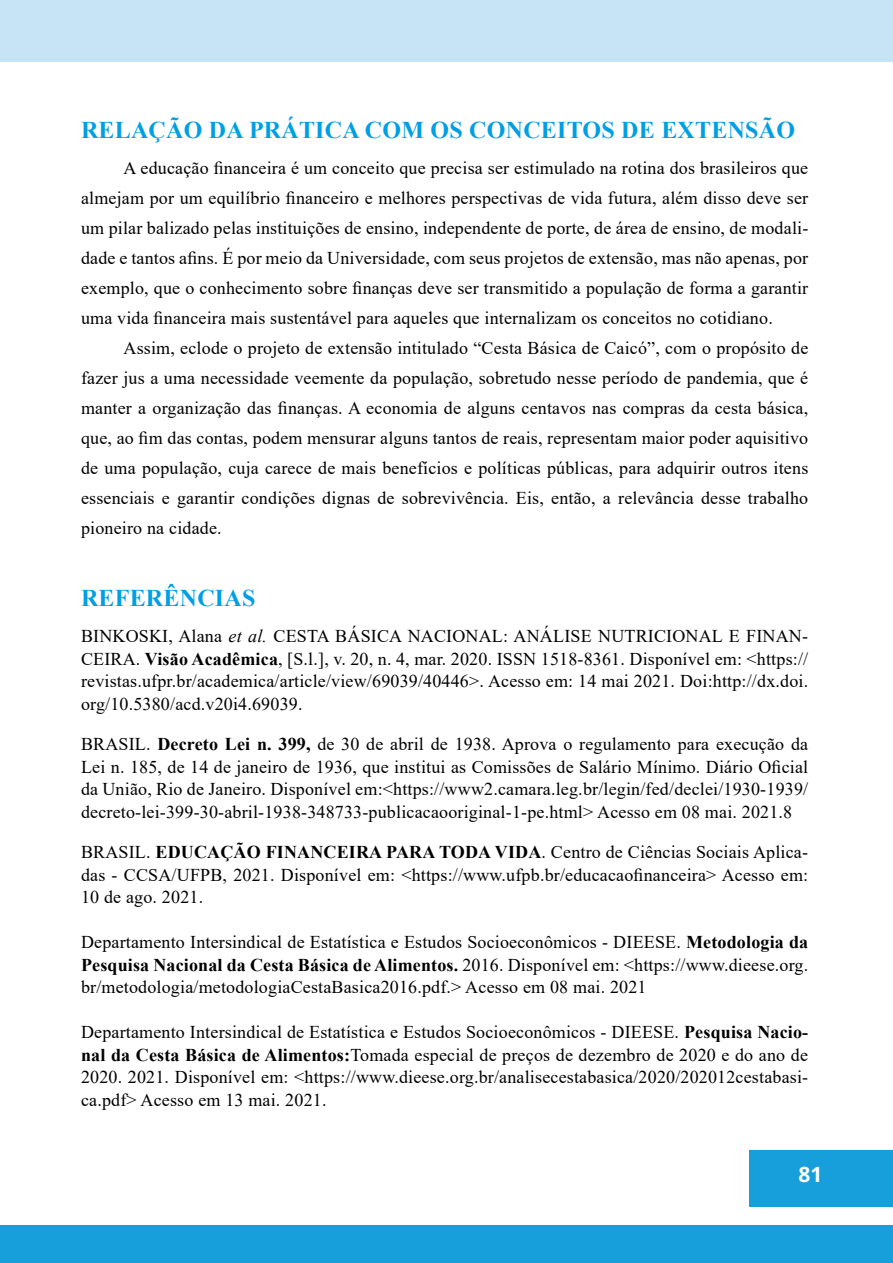
<style>
.page{position:relative;width:893px;height:1263px;background:#fff}
.page>*{position:absolute;margin:0;border:0;box-sizing:border-box;transform-origin:0 0}
.t1{font:700 24px "Times New Roman";letter-spacing:.01em;color:#009fe3}
.t2{font:700 21px "Open Sans";color:#fff}
.t3{font:18px/22.5px "Times New Roman";letter-spacing:.01em;color:#000;text-align:justify}
.s1{font-style:italic}
.s2{font-weight:700}
</style>
<div class="page">
<div style="left:0;top:0;width:893px;height:62px;background:#c7e4f6"></div>
<div style="left:749px;top:1150px;width:144px;height:57px;background:#169fdb"></div>
<div style="left:0;top:1225px;width:893px;height:38px;background:#169fdb"></div>
<h1 class="t1" style="left:81px;top:113px;width:716px">RELAÇÃO DA PRÁTICA COM OS CONCEITOS DE EXTENSÃO</h1>
<p class="t3" style="left:81px;top:152px;width:729px;line-height:30px;text-indent:43px">A educação financeira é um conceito que precisa ser estimulado na rotina dos brasileiros que almejam por um equilíbrio financeiro e melhores perspectivas de vida futura, além disso deve ser um pilar balizado pelas instituições de ensino, independente de porte, de área de ensino, de modali&shy;dade e tantos afins. É por meio da Universidade, com seus projetos de extensão, mas não apenas, por exemplo, que o conhecimento sobre finanças deve ser transmitido a população de forma a garantir uma vida financeira mais sustentável para aqueles que internalizam os conceitos no cotidiano.</p>
<p class="t3" style="left:81px;top:332px;width:729px;line-height:30px;text-indent:43px">Assim, eclode o projeto de extensão intitulado “Cesta Básica de Caicó”, com o propósito de fazer jus a uma necessidade veemente da população, sobretudo nesse período de pandemia, que é manter a organização das finanças. A economia de alguns centavos nas compras da cesta básica, que, ao fim das contas, podem mensurar alguns tantos de reais, representam maior poder aquisitivo de uma população, cuja carece de mais benefícios e políticas públicas, para adquirir outros itens essenciais e garantir condições dignas de sobrevivência. Eis, então, a relevância desse trabalho pioneiro na cidade.</p>
<h1 class="t1" style="left:81px;top:581px;width:176px">REFERÊNCIAS</h1>
<p class="t3" style="left:81px;top:624px;width:729px">BINKOSKI, Alana <span class="s1">et al.</span> CESTA BÁSICA NACIONAL: ANÁLISE NUTRICIONAL E FINAN-CEIRA. <span class="s2">Visão Acadêmica</span>, [S.l.], v. 20, n. 4, mar. 2020. ISSN 1518-8361. Disponível em: &lt;https:// revistas.ufpr.br/academica/article/view/69039/40446&gt;. Acesso em: 14 mai 2021. Doi:http://dx.doi. org/10.5380/acd.v20i4.69039.</p>
<p class="t3" style="left:81px;top:732px;width:729px">BRASIL. <span class="s2">Decreto Lei n. 399,</span> de 30 de abril de 1938. Aprova o regulamento para execução da Lei n. 185, de 14 de janeiro de 1936, que institui as Comissões de Salário Mínimo. Diário Oficial da União, Rio de Janeiro. Disponível em:&lt;https://www2.camara.leg.br/legin/fed/declei/1930-1939/ decreto-lei-399-30-abril-1938-348733-publicacaooriginal-1-pe.html&gt; Acesso em 08 mai. 2021.8</p>
<p class="t3" style="left:81px;top:840px;width:729px">BRASIL. <span class="s2">EDUCAÇÃO FINANCEIRA PARA TODA VIDA</span>. Centro de Ciências Sociais Aplica&shy;das - CCSA/UFPB, 2021. Disponível em: &lt;https://www.ufpb.br/educacaofinanceira&gt; Acesso em:<br>10 de ago. 2021.</p>
<p class="t3" style="left:81px;top:930px;width:729px">Departamento Intersindical de Estatística e Estudos Socioeconômicos - DIEESE. <span class="s2">Metodologia da Pesquisa Nacional da Cesta Básica de Alimentos.</span> 2016. Disponível em: &lt;https://www.dieese.org. br/metodologia/metodologiaCestaBasica2016.pdf.&gt; Acesso em 08 mai. 2021</p>
<p class="t3" style="left:81px;top:1020px;width:729px">Departamento Intersindical de Estatística e Estudos Socioeconômicos - DIEESE. <span class="s2">Pesquisa Nacio&shy;nal da Cesta Básica de Alimentos:</span>Tomada especial de preços de dezembro de 2020 e do ano de 2020. 2021. Disponível em: &lt;https://www.dieese.org.br/analisecestabasica/2020/202012cestabasi&shy;ca.pdf&gt; Acesso em 13 mai. 2021.</p>
<p class="t2" style="left:799px;top:1160px;width:26px">81</p>
</div>
